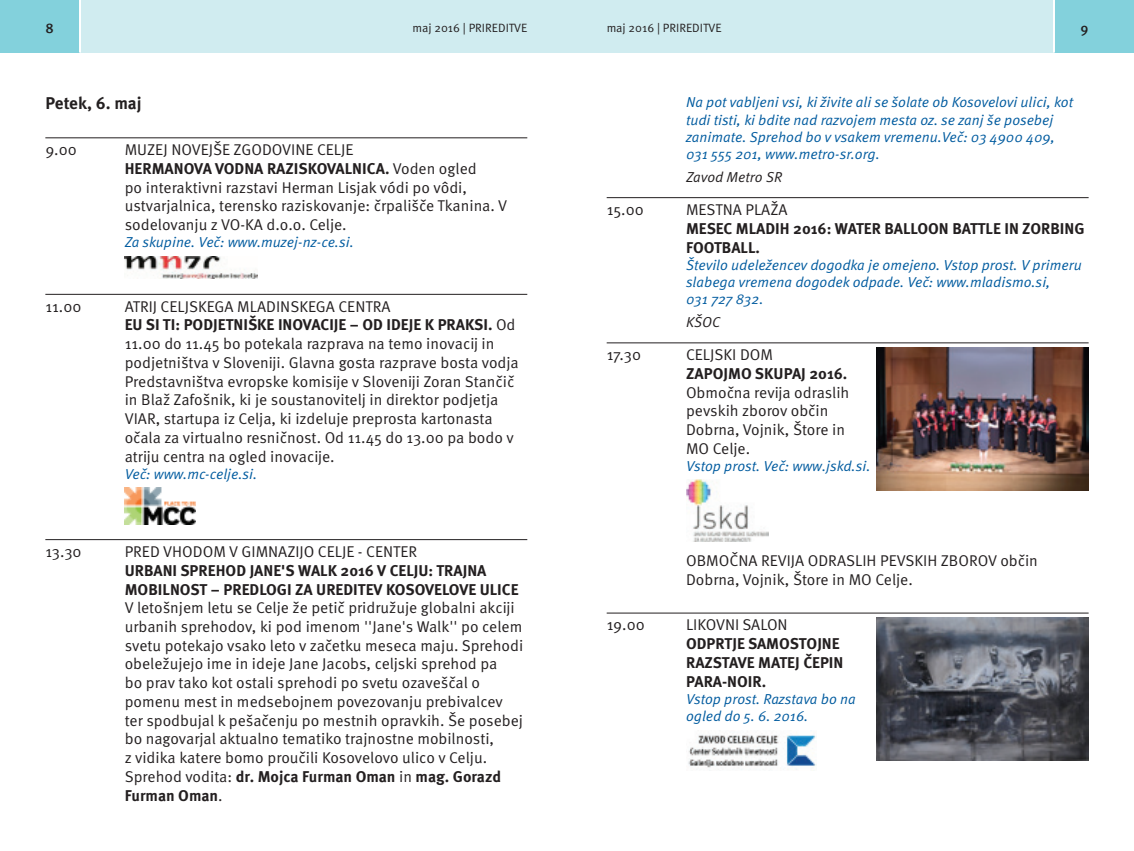
<style>
.page{position:relative;width:1134px;height:851px;background:#fff}
.page>*{position:absolute;margin:0;border:0;box-sizing:border-box;transform-origin:0 0}
.t1{font:700 17px "Meta Pro";letter-spacing:-.005em;color:#231f20}
.t2{font:15.6px/18.8px "Meta Pro";color:#231f20}
.t3{font:700 15.6px/18.8px "Meta Pro";color:#231f20}
.t4{font:italic 14.4px/17.2px "Meta Pro";color:#015b9f}
.t5{font:italic 14.4px "Meta Pro";color:#231f20}
.t6{font:500 14px "Meta Pro";color:#231f20}
.t7{font:12px "Meta Pro";color:#231f20}
.s1{font-weight:700}
</style>
<div class="page">
<div style="left:0;top:0;width:567px;height:53px;background:#d0ecf0"></div>
<div style="left:567px;top:0;width:567px;height:53px;background:#d0ecf0"></div>
<div style="left:0;top:0;width:79px;height:53px;background:#83d1dc"></div>
<div style="left:1054px;top:0;width:80px;height:53px;background:#83d1dc"></div>
<hr style="left:45px;top:137px;width:482px;height:1px;background:#231f20">
<hr style="left:45px;top:294px;width:482px;height:1px;background:#231f20">
<hr style="left:45px;top:539px;width:482px;height:1px;background:#231f20">
<img style="left:125px;top:256px;width:133px;height:23px">
<img style="left:125px;top:487px;width:71px;height:37px">
<hr style="left:607px;top:197px;width:482px;height:1px;background:#231f20">
<hr style="left:607px;top:342px;width:482px;height:1px;background:#231f20">
<hr style="left:607px;top:612px;width:482px;height:1px;background:#231f20">
<img style="left:877px;top:347px;width:212px;height:143px">
<img style="left:686px;top:479px;width:83px;height:62px">
<img style="left:877px;top:617px;width:212px;height:143px">
<img style="left:688px;top:730px;width:128px;height:40px">
<hr style="left:79px;top:0;width:2px;height:53px;background:#fff">
<hr style="left:1053px;top:0;width:2px;height:53px;background:#fff">
<p class="t6" style="left:45px;top:20px;width:10px">8</p>
<p class="t7" style="left:412px;top:20px;width:116px">maj 2016 | PRIREDITVE</p>
<p class="t7" style="left:607px;top:20px;width:116px">maj 2016 | PRIREDITVE</p>
<p class="t6" style="left:1081px;top:20px;width:9px">9</p>
<p class="t1" style="left:45px;top:93px;width:98px">Petek, 6. maj</p>
<p class="t2" style="left:45px;top:141px;width:33px">9.00</p>
<p class="t2" style="left:125px;top:141px;width:384px">MUZEJ NOVEJŠE ZGODOVINE CELJE<br><span class="s1">HERMANOVA VODNA RAZISKOVALNICA.</span> Voden ogled<br>po interaktivni razstavi Herman Lisjak vódi po vôdi, ustvarjalnica, terensko raziskovanje: črpališče Tkanina. V sodelovanju z VO-KA d.o.o. Celje.</p>
<p class="t4" style="left:125px;top:234px;width:231px">Za skupine. Več: www.muzej-nz-ce.si.</p>
<p class="t2" style="left:45px;top:297px;width:38px">11.00</p>
<p class="t2" style="left:125px;top:297px;width:396px">ATRIJ CELJSKEGA MLADINSKEGA CENTRA<br><span class="s1">EU SI TI: PODJETNIŠKE INOVACIJE – OD IDEJE K PRAKSI.</span> Od 11.00 do 11.45 bo potekala razprava na temo inovacij in podjetništva v Sloveniji. Glavna gosta razprave bosta vodja Predstavništva evropske komisije v Sloveniji Zoran Stančič in Blaž Zafošnik, ki je soustanovitelj in direktor podjetja VIAR, startupa iz Celja, ki izdeluje preprosta kartonasta očala za virtualno resničnost. Od 11.45 do 13.00 pa bodo v atriju centra na ogled inovacije.</p>
<p class="t4" style="left:125px;top:465px;width:134px">Več: www.mc-celje.si.</p>
<p class="t2" style="left:45px;top:542px;width:38px">13.30</p>
<p class="t2" style="left:125px;top:542px;width:294px">PRED VHODOM V GIMNAZIJO CELJE - CENTER</p>
<p class="t3" style="left:125px;top:561px;width:395px">URBANI SPREHOD JANE'S WALK 2016 V CELJU: TRAJNA<br>MOBILNOST – PREDLOGI ZA UREDITEV KOSOVELOVE ULICE</p>
<p class="t2" style="left:125px;top:598px;width:400px">V letošnjem letu se Celje že petič pridružuje globalni akciji urbanih sprehodov, ki pod imenom ''Jane's Walk'' po celem svetu potekajo vsako leto v začetku meseca maju. Sprehodi obeležujejo ime in ideje Jane Jacobs, celjski sprehod pa<br>bo prav tako kot ostali sprehodi po svetu ozaveščal o pomenu mest in medsebojnem povezovanju prebivalcev ter spodbujal k pešačenju po mestnih opravkih. Še posebej bo nagovarjal aktualno tematiko trajnostne mobilnosti,<br>z vidika katere bomo proučili Kosovelovo ulico v Celju.<br>Sprehod vodita: <span class="s1">dr. Mojca Furman Oman</span> in <span class="s1">mag. Gorazd Furman Oman</span>.</p>
<p class="t4" style="left:686px;top:94px;width:388px">Na pot vabljeni vsi, ki živite ali se šolate ob Kosovelovi ulici, kot tudi tisti, ki bdite nad razvojem mesta oz. se zanj še posebej zanimate. Sprehod bo v vsakem vremenu.Več: 03 4900 409, 031 555 201, www.metro-sr.org.</p>
<p class="t5" style="left:686px;top:168px;width:97px">Zavod Metro SR</p>
<p class="t2" style="left:607px;top:201px;width:39px">15.00</p>
<p class="t2" style="left:686px;top:201px;width:103px">MESTNA PLAŽA</p>
<p class="t3" style="left:686px;top:219px;width:400px">MESEC MLADIH 2016: WATER BALLOON BATTLE IN ZORBING<br>FOOTBALL.</p>
<p class="t4" style="left:686px;top:256px;width:397px">Število udeležencev dogodka je omejeno. Vstop prost. V primeru slabega vremena dogodek odpade. Več: www.mladismo.si,<br>031 727 832.</p>
<p class="t5" style="left:686px;top:313px;width:36px">KŠOC</p>
<p class="t2" style="left:607px;top:346px;width:36px">17.30</p>
<p class="t2" style="left:686px;top:346px;width:89px">CELJSKI DOM</p>
<p class="t3" style="left:686px;top:364px;width:163px">ZAPOJMO SKUPAJ 2016.</p>
<p class="t2" style="left:686px;top:383px;width:165px">Območna revija odraslih pevskih zborov občin<br>Dobrna, Vojnik, Štore in<br>MO Celje.</p>
<p class="t4" style="left:686px;top:458px;width:186px">Vstop prost. Več: www.jskd.si.</p>
<p class="t2" style="left:686px;top:551px;width:353px">OBMOČNA REVIJA ODRASLIH PEVSKIH ZBOROV občin<br>Dobrna, Vojnik, Štore in MO Celje.</p>
<p class="t2" style="left:607px;top:616px;width:40px">19.00</p>
<p class="t2" style="left:686px;top:616px;width:103px">LIKOVNI SALON</p>
<p class="t3" style="left:686px;top:634px;width:159px">ODPRTJE SAMOSTOJNE<br>RAZSTAVE MATEJ ČEPIN<br>PARA-NOIR.</p>
<p class="t4" style="left:686px;top:690px;width:171px">Vstop prost. Razstava bo na ogled do 5. 6. 2016.</p>
</div>
